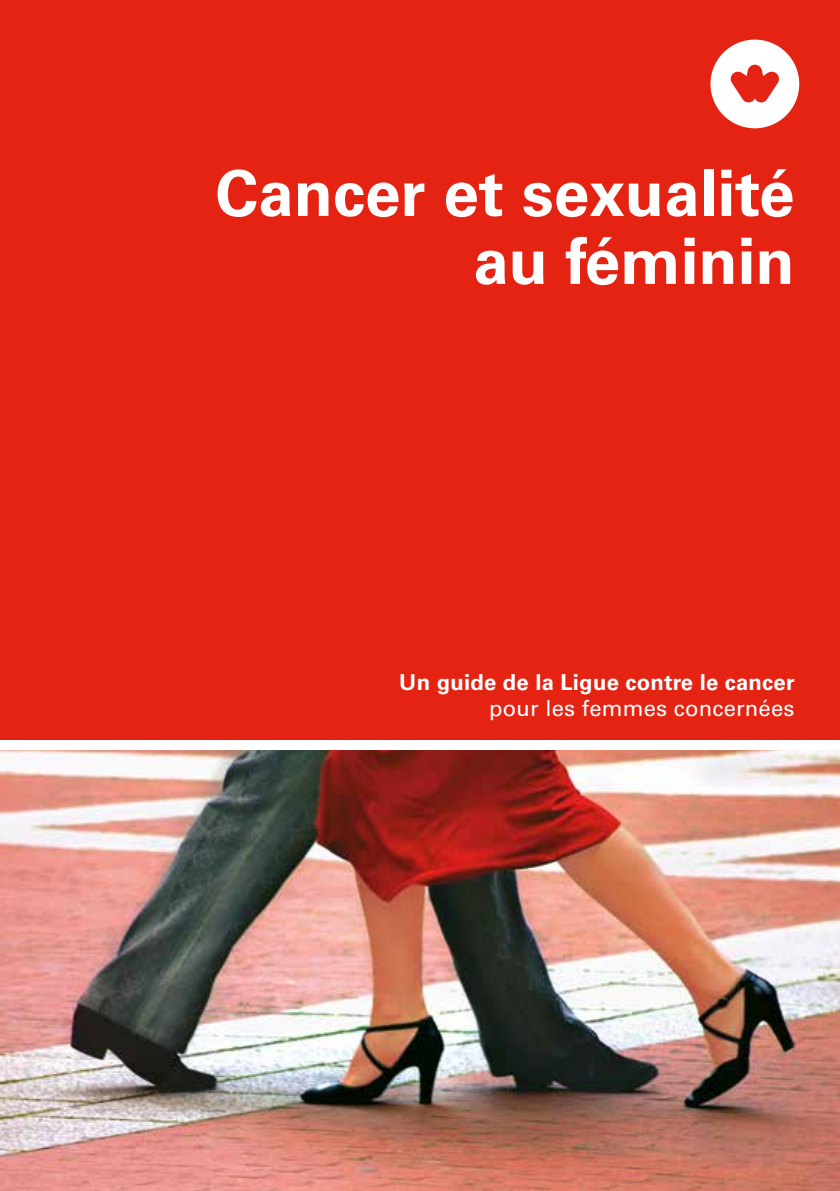
<style>
.page{position:relative;width:840px;height:1191px;background:#fff}
.page>*{position:absolute;margin:0;border:0;box-sizing:border-box;transform-origin:0 0}
.t1{font:700 64px/68px "Univers LT Std";color:#fff;text-align:right}
.t2{font:700 22px "Univers LT Std";letter-spacing:.01em;color:#fff}
.t3{font:22px "Univers LT Std";letter-spacing:.01em;color:#fff}
</style>
<div class="page">
<div style="left:0;top:0;width:839px;height:739px;background:#e42313"></div>
<img style="left:0;top:750px;width:839px;height:441px">
<svg style="left:710px;top:40px;width:88px;height:88px"></svg>
<h1 class="t1" style="left:215px;top:160px;width:580px">Cancer et sexualité au féminin</h1>
<p class="t2" style="left:399px;top:669px;width:396px">Un guide de la Ligue contre le cancer</p>
<p class="t3" style="left:489px;top:695px;width:306px">pour les femmes concernées</p>
</div>
